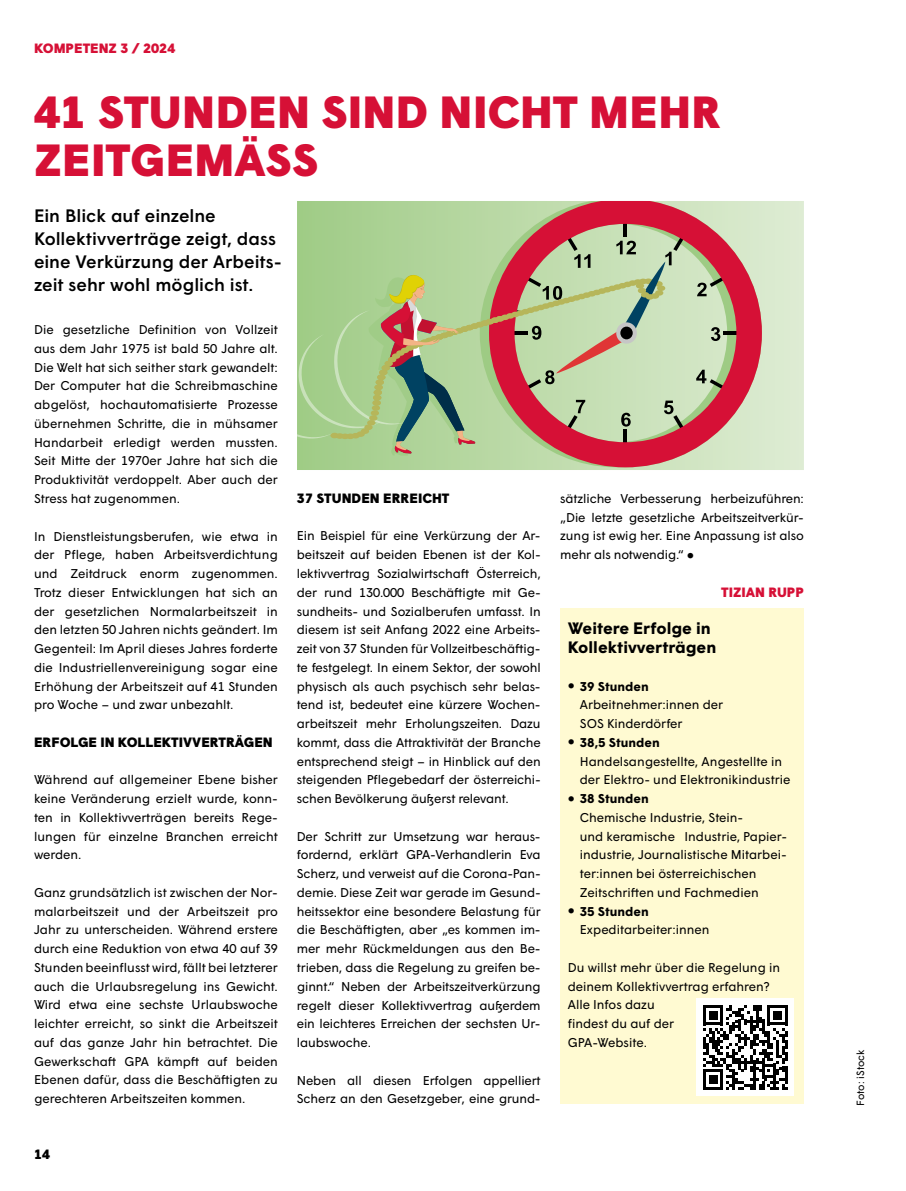
<style>
.page{position:relative;width:906px;height:1191px;background:#fff}
.page>*{position:absolute;margin:0;border:0;box-sizing:border-box;transform-origin:0 0}
.t1{font:900 45px/48px "Wigrum";letter-spacing:.01em;color:#d61036}
.t2{font:500 18px/23.2px "Wigrum";color:#000}
.t3{font:700 16.5px/18.8px "Wigrum";color:#000}
.t4{font:900 13.5px "Wigrum";color:#000}
.t5{font:900 13.5px "Wigrum";color:#d61036}
.t6{font:12.75px/18.8px "Wigrum";color:#000;text-align:justify}
.t7{font:700 12.75px "Wigrum";color:#000}
.t8{font:10.5px "Wigrum";letter-spacing:-.005em;color:#000}
.s1{font-weight:900;font-size:13.5px}
.s2{font-weight:700}
</style>
<div class="page">
<div style="left:560px;top:608px;width:244px;height:495px;background:#fffad2"></div>
<div style="left:696px;top:998px;width:98px;height:98px;background:#fff"></div>
<svg style="left:703px;top:1005px;width:85px;height:85px"></svg>
<svg style="left:297px;top:201px;width:507px;height:269px;background:#bfdcad"></svg>
<svg style="left:480px;top:201px;width:9px;height:266px;background:#b1d49b"></svg>
<svg style="left:489px;top:201px;width:273px;height:266px;background:#c88d81"></svg>
<svg style="left:516px;top:234px;width:169px;height:157px;background:#bec3a2"></svg>
<div style="left:636px;top:283px;width:8px;height:5px;background:#b6b65a;border-radius:50%"></div>
<div style="left:638px;top:288px;width:8px;height:5px;background:#b6b65a;border-radius:50%"></div>
<div style="left:641px;top:292px;width:8px;height:5px;background:#b6b65a;border-radius:50%"></div>
<div style="left:645px;top:294px;width:9px;height:6px;background:#b6b65a;border-radius:50%"></div>
<div style="left:651px;top:293px;width:8px;height:6px;background:#b6b65a;border-radius:50%"></div>
<div style="left:655px;top:290px;width:8px;height:6px;background:#b6b65a;border-radius:50%"></div>
<div style="left:657px;top:285px;width:8px;height:6px;background:#b6b65a;border-radius:50%"></div>
<div style="left:639px;top:279px;width:8px;height:5px;background:#b6b65a;border-radius:50%"></div>
<div style="left:634px;top:279px;width:8px;height:6px;background:#b6b65a;border-radius:50%"></div>
<div style="left:628px;top:280px;width:9px;height:6px;background:#b6b65a;border-radius:50%"></div>
<div style="left:623px;top:282px;width:9px;height:5px;background:#b6b65a;border-radius:50%"></div>
<div style="left:618px;top:283px;width:8px;height:5px;background:#b6b65a;border-radius:50%"></div>
<div style="left:613px;top:284px;width:8px;height:6px;background:#b6b65a;border-radius:50%"></div>
<div style="left:608px;top:286px;width:8px;height:5px;background:#b6b65a;border-radius:50%"></div>
<div style="left:603px;top:287px;width:8px;height:5px;background:#b6b65a;border-radius:50%"></div>
<div style="left:598px;top:288px;width:8px;height:6px;background:#b6b65a;border-radius:50%"></div>
<div style="left:593px;top:290px;width:8px;height:5px;background:#b6b65a;border-radius:50%"></div>
<div style="left:587px;top:291px;width:9px;height:5px;background:#b6b65a;border-radius:50%"></div>
<div style="left:582px;top:292px;width:9px;height:6px;background:#b6b65a;border-radius:50%"></div>
<div style="left:577px;top:294px;width:9px;height:5px;background:#b6b65a;border-radius:50%"></div>
<div style="left:572px;top:295px;width:8px;height:6px;background:#b6b65a;border-radius:50%"></div>
<div style="left:567px;top:296px;width:8px;height:6px;background:#b6b65a;border-radius:50%"></div>
<div style="left:562px;top:298px;width:8px;height:5px;background:#b6b65a;border-radius:50%"></div>
<div style="left:557px;top:299px;width:8px;height:6px;background:#b6b65a;border-radius:50%"></div>
<div style="left:552px;top:300px;width:8px;height:6px;background:#b6b65a;border-radius:50%"></div>
<div style="left:547px;top:302px;width:8px;height:5px;background:#b6b65a;border-radius:50%"></div>
<div style="left:542px;top:303px;width:8px;height:6px;background:#b6b65a;border-radius:50%"></div>
<div style="left:536px;top:305px;width:9px;height:5px;background:#b6b65a;border-radius:50%"></div>
<div style="left:531px;top:306px;width:9px;height:6px;background:#b6b65a;border-radius:50%"></div>
<div style="left:526px;top:307px;width:9px;height:6px;background:#b6b65a;border-radius:50%"></div>
<div style="left:521px;top:309px;width:8px;height:5px;background:#b6b65a;border-radius:50%"></div>
<div style="left:516px;top:310px;width:8px;height:6px;background:#b6b65a;border-radius:50%"></div>
<div style="left:511px;top:312px;width:8px;height:5px;background:#b6b65a;border-radius:50%"></div>
<div style="left:506px;top:313px;width:8px;height:6px;background:#b6b65a;border-radius:50%"></div>
<div style="left:501px;top:314px;width:8px;height:6px;background:#b6b65a;border-radius:50%"></div>
<div style="left:496px;top:316px;width:8px;height:5px;background:#b6b65a;border-radius:50%"></div>
<div style="left:491px;top:317px;width:8px;height:6px;background:#b6b65a;border-radius:50%"></div>
<div style="left:486px;top:319px;width:8px;height:5px;background:#b6b65a;border-radius:50%"></div>
<div style="left:481px;top:320px;width:8px;height:6px;background:#b6b65a;border-radius:50%"></div>
<div style="left:475px;top:322px;width:9px;height:5px;background:#b6b65a;border-radius:50%"></div>
<div style="left:470px;top:323px;width:9px;height:6px;background:#b6b65a;border-radius:50%"></div>
<svg style="left:297px;top:270px;width:178px;height:185px;background:#a3be88"></svg>
<svg style="left:616px;top:322px;width:21px;height:22px"></svg>
<div style="left:620px;top:327px;width:12px;height:12px;background:#000;border-radius:50%"></div>
<p class="t5" style="left:34px;top:38px;width:143px">KOMPETENZ 3 / 2024</p>
<h1 class="t1" style="left:34px;top:85px;width:688px">41 STUNDEN SIND NICHT MEHR<br>ZEITGEMÄSS</h1>
<h2 class="t2" style="left:34px;top:202px;width:249px">Ein Blick auf einzelne<br>Kollektivverträge zeigt, dass eine Verkürzung der Arbeits&shy;zeit sehr wohl möglich ist.</h2>
<p class="t6" style="left:34px;top:319px;width:245px">Die gesetzliche Definition von Vollzeit aus dem Jahr 1975 ist bald 50 Jahre alt.<br>Die Welt hat sich seither stark gewandelt:<br>Der Computer hat die Schreibmaschine abgelöst, hochautomatisierte Prozesse übernehmen Schritte, die in mühsamer Handarbeit erledigt werden mussten.<br>Seit Mitte der 1970er Jahre hat sich die Produktivität verdoppelt. Aber auch der Stress hat zugenommen.</p>
<p class="t6" style="left:34px;top:526px;width:245px">In Dienstleistungsberufen, wie etwa in der Pflege, haben Arbeitsverdichtung und Zeitdruck enorm zugenommen.<br>Trotz dieser Entwicklungen hat sich an der gesetzlichen Normalarbeitszeit in den letzten 50 Jahren nichts geändert. Im Gegenteil: Im April dieses Jahres forderte die Industriellenvereinigung sogar eine Erhöhung der Arbeitszeit auf 41 Stunden pro Woche – und zwar unbezahlt.</p>
<p class="t4" style="left:34px;top:732px;width:240px">ERFOLGE IN KOLLEKTIVVERTRÄGEN</p>
<p class="t6" style="left:34px;top:769px;width:245px">Während auf allgemeiner Ebene bisher keine Veränderung erzielt wurde, konn&shy;ten in Kollektivverträgen bereits Rege&shy;lungen für einzelne Branchen erreicht werden.</p>
<p class="t6" style="left:34px;top:882px;width:245px">Ganz grundsätzlich ist zwischen der Nor&shy;malarbeitszeit und der Arbeitszeit pro Jahr zu unterscheiden. Während erstere durch eine Reduktion von etwa 40 auf 39<br>Stunden beeinflusst wird, fällt bei letzterer auch die Urlaubsregelung ins Gewicht.<br>Wird etwa eine sechste Urlaubswoche leichter erreicht, so sinkt die Arbeitszeit auf das ganze Jahr hin betrachtet. Die Gewerkschaft GPA kämpft auf beiden Ebenen dafür, dass die Beschäftigten zu gerechteren Arbeitszeiten kommen.</p>
<p class="t4" style="left:297px;top:488px;width:154px">37 STUNDEN ERREICHT</p>
<p class="t6" style="left:297px;top:525px;width:245px">Ein Beispiel für eine Verkürzung der Ar&shy;beitszeit auf beiden Ebenen ist der Kol&shy;lektivvertrag Sozialwirtschaft Österreich, der rund 130.000 Beschäftigte mit Ge&shy;sundheits- und Sozialberufen umfasst. In diesem ist seit Anfang 2022 eine Arbeits&shy;zeit von 37 Stunden für Vollzeitbeschäftig&shy;te festgelegt. In einem Sektor, der sowohl physisch als auch psychisch sehr belas&shy;tend ist, bedeutet eine kürzere Wochen&shy;arbeitszeit mehr Erholungszeiten. Dazu kommt, dass die Attraktivität der Branche entsprechend steigt – in Hinblick auf den steigenden Pflegebedarf der österreichi&shy;schen Bevölkerung äußerst relevant.</p>
<p class="t6" style="left:297px;top:826px;width:245px">Der Schritt zur Umsetzung war heraus&shy;fordernd, erklärt GPA-Verhandlerin Eva Scherz, und verweist auf die Corona-Pan&shy;demie. Diese Zeit war gerade im Gesund&shy;heitssektor eine besondere Belastung für die Beschäftigten, aber „es kommen im&shy;mer mehr Rückmeldungen aus den Be&shy;trieben, dass die Regelung zu greifen be&shy;ginnt.“ Neben der Arbeitszeitverkürzung regelt dieser Kollektivvertrag außerdem ein leichteres Erreichen der sechsten Ur&shy;laubswoche.</p>
<p class="t6" style="left:297px;top:1069px;width:245px">Neben all diesen Erfolgen appelliert<br>Scherz an den Gesetzgeber, eine grund-</p>
<p class="t4" style="left:34px;top:1144px;width:18px">14</p>
<p class="t6" style="left:560px;top:488px;width:245px">sätzliche Verbesserung herbeizuführen: „Die letzte gesetzliche Arbeitszeitverkür&shy;zung ist ewig her. Eine Anpassung ist also mehr als notwendig.“ <span class="s1">●</span></p>
<p class="t5" style="left:721px;top:582px;width:84px">TIZIAN RUPP</p>
<p class="t3" style="left:568px;top:618px;width:150px">Weitere Erfolge in<br>Kollektivverträgen</p>
<p class="t6" style="left:580px;top:675px;width:145px;text-align:left;text-indent:-12px">● <span class="s2">39 Stunden<br></span>Arbeitnehmer:innen der<br>SOS Kinderdörfer</p>
<p class="t6" style="left:580px;top:732px;width:212px;text-align:left;text-indent:-12px">● <span class="s2">38,5 Stunden<br></span>Handelsangestellte, Angestellte in der Elektro- und Elektronikindustrie</p>
<p class="t6" style="left:580px;top:788px;width:209px;text-align:left;text-indent:-12px">● <span class="s2">38 Stunden<br></span>Chemische Industrie, Stein-<br>und keramische Industrie, Papier&shy;industrie, Journalistische Mitarbei&shy;ter:innen bei österreichischen<br>Zeitschriften und Fachmedien</p>
<p class="t7" style="left:568px;top:901px;width:82px">● 35 Stunden</p>
<p class="t6" style="left:580px;top:919px;width:131px">Expeditarbeiter:innen</p>
<p class="t6" style="left:568px;top:957px;width:214px;text-align:left">Du willst mehr über die Regelung in deinem Kollektivvertrag erfahren?<br>Alle Infos dazu<br>findest du auf der<br>GPA-Website.</p>
<p class="t8" style="left:852px;top:1105px;width:58px;rotate:-90deg">Foto: iStock</p>
</div>
